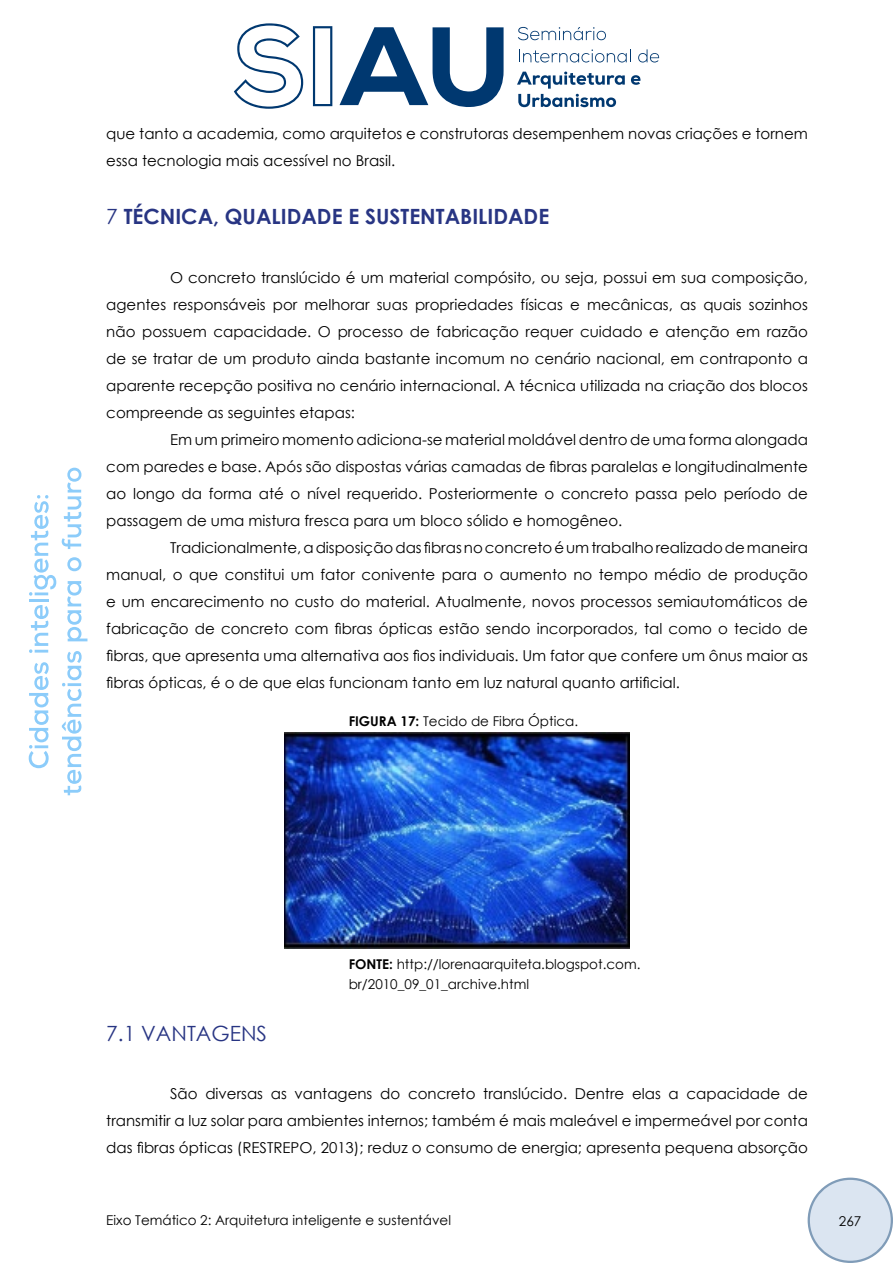
<style>
.page{position:relative;width:893px;height:1263px;background:#fff}
.page>*{position:absolute;margin:0;border:0;box-sizing:border-box;transform-origin:0 0}
.t1{font:700 21px "Century Gothic";color:#283583}
.t2{font:21px "Century Gothic";color:#283583}
.t3{font:15px/27px "Century Gothic";color:#000}
.t4{font:13.5px/20.2px "Century Gothic";color:#000}
.s1{font-weight:400}
.s2{font-weight:700}
</style>
<div class="page">
<svg style="left:234px;top:23px;width:69px;height:86px"></svg>
<svg style="left:313px;top:26px;width:19px;height:80px"></svg>
<svg style="left:339px;top:27px;width:165px;height:80px"></svg>
<svg style="left:518px;top:27px;width:88px;height:13px"></svg>
<svg style="left:519px;top:49px;width:112px;height:14px"></svg>
<svg style="left:638px;top:49px;width:21px;height:14px"></svg>
<svg style="left:631px;top:75px;width:10px;height:10px"></svg>
<svg style="left:517px;top:71px;width:108px;height:36px"></svg>
<svg style="left:28px;top:662px;width:21px;height:106px"></svg>
<svg style="left:29px;top:605px;width:20px;height:48px"></svg>
<hr style="left:29px;top:599px;width:19px;height:3px;background:#8cccfa">
<svg style="left:29px;top:495px;width:27px;height:101px"></svg>
<svg style="left:61px;top:651px;width:21px;height:144px"></svg>
<svg style="left:67px;top:581px;width:20px;height:60px"></svg>
<svg style="left:67px;top:557px;width:14px;height:14px"></svg>
<svg style="left:62px;top:468px;width:19px;height:81px"></svg>
<svg style="left:808px;top:1177px;width:85px;height:86px"></svg>
<div style="left:810px;top:1180px;width:81px;height:81px;background:#dbe5f1;border-radius:50%"></div>
<img style="left:285px;top:733px;width:345px;height:215px">
<p class="t3" style="left:106px;top:120px;width:703px">que tanto a academia, como arquitetos e construtoras desempenhem novas criações e tornem essa tecnologia mais acessível no Brasil.</p>
<h1 class="t1" style="left:106px;top:201px;width:444px"><span class="s1">7</span> TÉCNICA, QUALIDADE E SUSTENTABILIDADE</h1>
<p class="t3" style="left:170px;top:264px;width:639px">O concreto translúcido é um material compósito, ou seja, possui em sua composição,</p>
<p class="t3" style="left:106px;top:291px;width:703px">agentes responsáveis por melhorar suas propriedades físicas e mecânicas, as quais sozinhos</p>
<p class="t3" style="left:106px;top:318px;width:703px">não possuem capacidade. O processo de fabricação requer cuidado e atenção em razão</p>
<p class="t3" style="left:106px;top:345px;width:703px">de se tratar de um produto ainda bastante incomum no cenário nacional, em contraponto a</p>
<p class="t3" style="left:106px;top:372px;width:703px">aparente recepção positiva no cenário internacional. A técnica utilizada na criação dos blocos</p>
<p class="t3" style="left:106px;top:399px;width:250px">compreende as seguintes etapas:</p>
<p class="t3" style="left:170px;top:426px;width:639px">Em um primeiro momento adiciona-se material moldável dentro de uma forma alongada</p>
<p class="t3" style="left:106px;top:453px;width:703px">com paredes e base. Após são dispostas várias camadas de fibras paralelas e longitudinalmente</p>
<p class="t3" style="left:106px;top:480px;width:703px">ao longo da forma até o nível requerido. Posteriormente o concreto passa pelo período de</p>
<p class="t3" style="left:106px;top:507px;width:517px">passagem de uma mistura fresca para um bloco sólido e homogêneo.</p>
<p class="t3" style="left:170px;top:534px;width:639px">Tradicionalmente, a disposição das fibras no concreto é um trabalho realizado de maneira</p>
<p class="t3" style="left:106px;top:561px;width:703px">manual, o que constitui um fator conivente para o aumento no tempo médio de produção</p>
<p class="t3" style="left:106px;top:588px;width:703px">e um encarecimento no custo do material. Atualmente, novos processos semiautomáticos de</p>
<p class="t3" style="left:106px;top:615px;width:703px">fabricação de concreto com fibras ópticas estão sendo incorporados, tal como o tecido de</p>
<p class="t3" style="left:106px;top:642px;width:703px">fibras, que apresenta uma alternativa aos fios individuais. Um fator que confere um ônus maior as</p>
<p class="t3" style="left:106px;top:669px;width:575px">fibras ópticas, é o de que elas funcionam tanto em luz natural quanto artificial.</p>
<p class="t4" style="left:349px;top:711px;width:231px"><span class="s2">FIGURA 17:</span> Tecido de Fibra Óptica.</p>
<h1 class="t2" style="left:106px;top:1018px;width:162px">7.1 VANTAGENS</h1>
<p class="t4" style="left:349px;top:953px;width:293px"><span class="s2">FONTE:</span> http://lorenaarquiteta.blogspot.com. br/2010_09_01_archive.html</p>
<p class="t3" style="left:106px;top:1080px;width:703px;text-align:justify;text-indent:64px">São diversas as vantagens do concreto translúcido. Dentre elas a capacidade de transmitir a luz solar para ambientes internos; também é mais maleável e impermeável por conta das fibras ópticas (RESTREPO, 2013); reduz o consumo de energia; apresenta pequena absorção</p>
<p class="t4" style="left:106px;top:1210px;width:346px">Eixo Temático 2: Arquitetura inteligente e sustentável</p>
<p class="t4" style="left:839px;top:1211px;width:24px">267</p>
</div>
